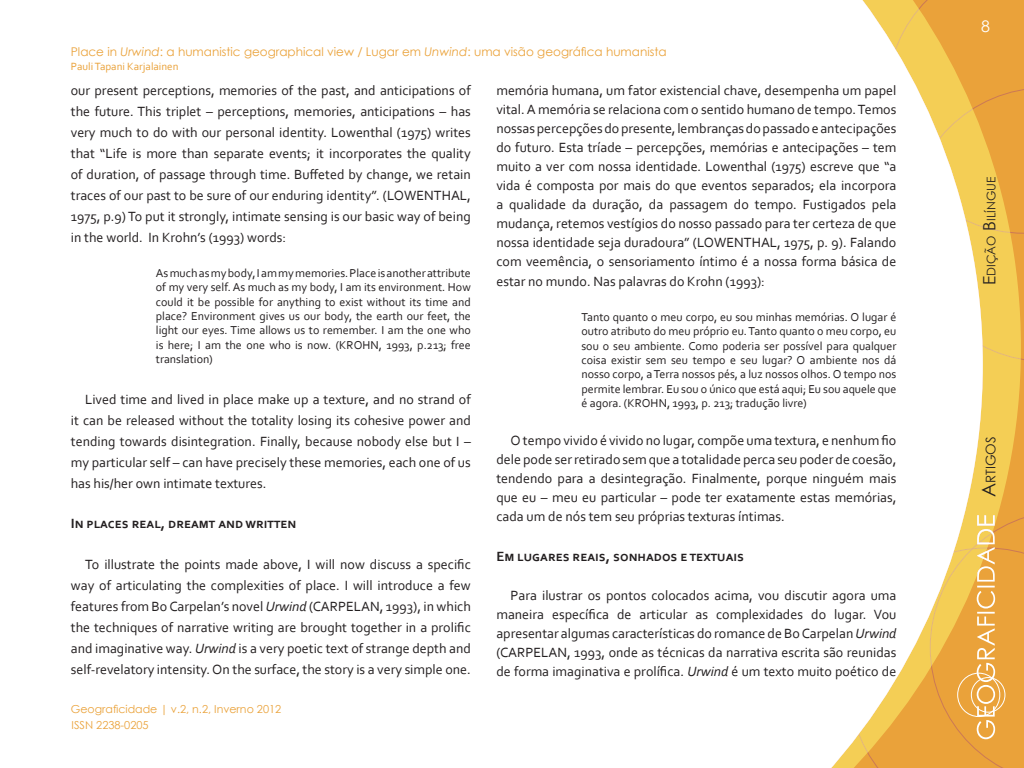
<style>
.page{position:relative;width:1024px;height:768px;background:#fff}
.page>*{position:absolute;margin:0;border:0;box-sizing:border-box;transform-origin:0 0}
.t1{font:16px "Century Gothic";color:#fff}
.corpo{font:14px/21px "Corbel";color:#231f20;text-align:justify}
.Título_N_1{font:700 14px "Corbel";letter-spacing:.01em;color:#231f20}
.t2{font:13.3px "Century Gothic";color:#231f20}
.citacao{font:12px/14.4px "Corbel";color:#231f20;text-align:justify}
.t3{font:12px "Century Gothic";color:#eaa23a}
.t4{font:11.9px "Century Gothic";color:#231f20}
.t5{font:11px "Century Gothic";color:#eaa23a}
.t6{font:11px "Corbel";color:#eaa23a}
.s1{font-style:italic}
.s2{font-size:17px}
.s3{font-size:19px}
</style>
<div class="page">
<svg style="left:1021px;top:87px;width:3px;height:275px"></svg>
<svg style="left:1021px;top:510px;width:3px;height:258px"></svg>
<svg style="left:831px;top:0;width:190px;height:768px"></svg>
<p class="t3" style="left:71px;top:44px;width:597px">Place in <span class="s1">Urwind</span>: a humanistic geographical view / Lugar em <span class="s1">Unwind</span>: uma visão geográfica humanista</p>
<p class="t6" style="left:71px;top:59px;width:109px">Pauli Tapani Karjalainen</p>
<p class="corpo" style="left:71px;top:80px;width:402px">our present perceptions, memories of the past, and anticipations of the future. This triplet – perceptions, memories, anticipations – has very much to do with our personal identity. Lowenthal (1975) writes that “Life is more than separate events; it incorporates the quality of duration, of passage through time. Buffeted by change, we retain traces of our past to be sure of our enduring identity”. (LOWENTHAL, 1975, p.9) To put it strongly, intimate sensing is our basic way of being in the world. In Krohn’s (1993) words:</p>
<p class="citacao" style="left:156px;top:265px;width:317px">As much as my body, I am my memories. Place is another attribute of my very self. As much as my body, I am its environment. How could it be possible for anything to exist without its time and place? Environment gives us our body, the earth our feet, the light our eyes. Time allows us to remember. I am the one who is here; I am the one who is now. (KROHN, 1993, p.213; free translation)</p>
<p class="corpo" style="left:71px;top:389px;width:402px;text-indent:14px">Lived time and lived in place make up a texture, and no strand of it can be released without the totality losing its cohesive power and tending towards disintegration. Finally, because nobody else but I – my particular self – can have precisely these memories, each one of us has his/her own intimate textures.</p>
<p class="Título_N_1" style="left:71px;top:515px;width:227px">In places real, dreamt and written</p>
<p class="corpo" style="left:71px;top:554px;width:402px;text-indent:14px">To illustrate the points made above, I will now discuss a specific way of articulating the complexities of place. I will introduce a few features from Bo Carpelan’s novel <span class="s1">Urwind</span> (CARPELAN, 1993), in which the techniques of narrative writing are brought together in a prolific and imaginative way. <span class="s1">Urwind</span> is a very poetic text of strange depth and self-revelatory intensity. On the surface, the story is a very simple one.</p>
<p class="t5" style="left:71px;top:701px;width:212px">Geograficidade | v.2, n.2, Inverno 2012</p>
<p class="t5" style="left:72px;top:717px;width:79px">ISSN 2238-0205</p>
<p class="corpo" style="left:496px;top:81px;width:402px;line-height:19.1px">memória humana, um fator existencial chave, desempenha um papel vital. A memória se relaciona com o sentido humano de tempo. Temos nossas percepções do presente, lembranças do passado e antecipações do futuro. Esta tríade – percepções, memórias e antecipações – tem muito a ver com nossa identidade. Lowenthal (1975) escreve que “a vida é composta por mais do que eventos separados; ela incorpora a qualidade da duração, da passagem do tempo. Fustigados pela mudança, retemos vestígios do nosso passado para ter certeza de que nossa identidade seja duradoura” (LOWENTHAL, 1975, p. 9). Falando com veemência, o sensoriamento íntimo é a nossa forma básica de estar no mundo. Nas palavras do Krohn (1993):</p>
<p class="citacao" style="left:581px;top:309px;width:317px">Tanto quanto o meu corpo, eu sou minhas memórias. O lugar é outro atributo do meu próprio eu. Tanto quanto o meu corpo, eu sou o seu ambiente. Como poderia ser possível para qualquer coisa existir sem seu tempo e seu lugar? O ambiente nos dá nosso corpo, a Terra nossos pés, a luz nossos olhos. O tempo nos permite lembrar. Eu sou o único que está aqui; Eu sou aquele que é agora. (KROHN, 1993, p. 213; tradução livre)</p>
<p class="corpo" style="left:496px;top:431px;width:402px;line-height:19px;text-indent:14px">O tempo vivido é vivido no lugar, compõe uma textura, e nenhum fio dele pode ser retirado sem que a totalidade perca seu poder de coesão, tendendo para a desintegração. Finalmente, porque ninguém mais que eu – meu eu particular – pode ter exatamente estas memórias, cada um de nós tem seu próprias texturas íntimas.</p>
<p class="Título_N_1" style="left:496px;top:548px;width:249px">Em lugares reais, sonhados e textuais</p>
<p class="corpo" style="left:496px;top:586px;width:402px;line-height:19px;text-indent:14px">Para ilustrar os pontos colocados acima, vou discutir agora uma maneira específica de articular as complexidades do lugar. Vou apresentar algumas características do romance de Bo Carpelan <span class="s1">Urwind </span>(CARPELAN, 1993, onde as técnicas da narrativa escrita são reunidas de forma imaginativa e prolífica. <span class="s1">Urwind</span> é um texto muito poético de</p>
<p class="t1" style="left:981px;top:15px;width:10px">8</p>
<p class="t4" style="left:983px;top:285px;width:108px;rotate:-90deg"><span class="s2">E</span>dição <span class="s2">B</span>ilíngue</p>
<p class="t2" style="left:981px;top:497px;width:62px;rotate:-90deg"><span class="s3">A</span>rtigos</p>
</div>
